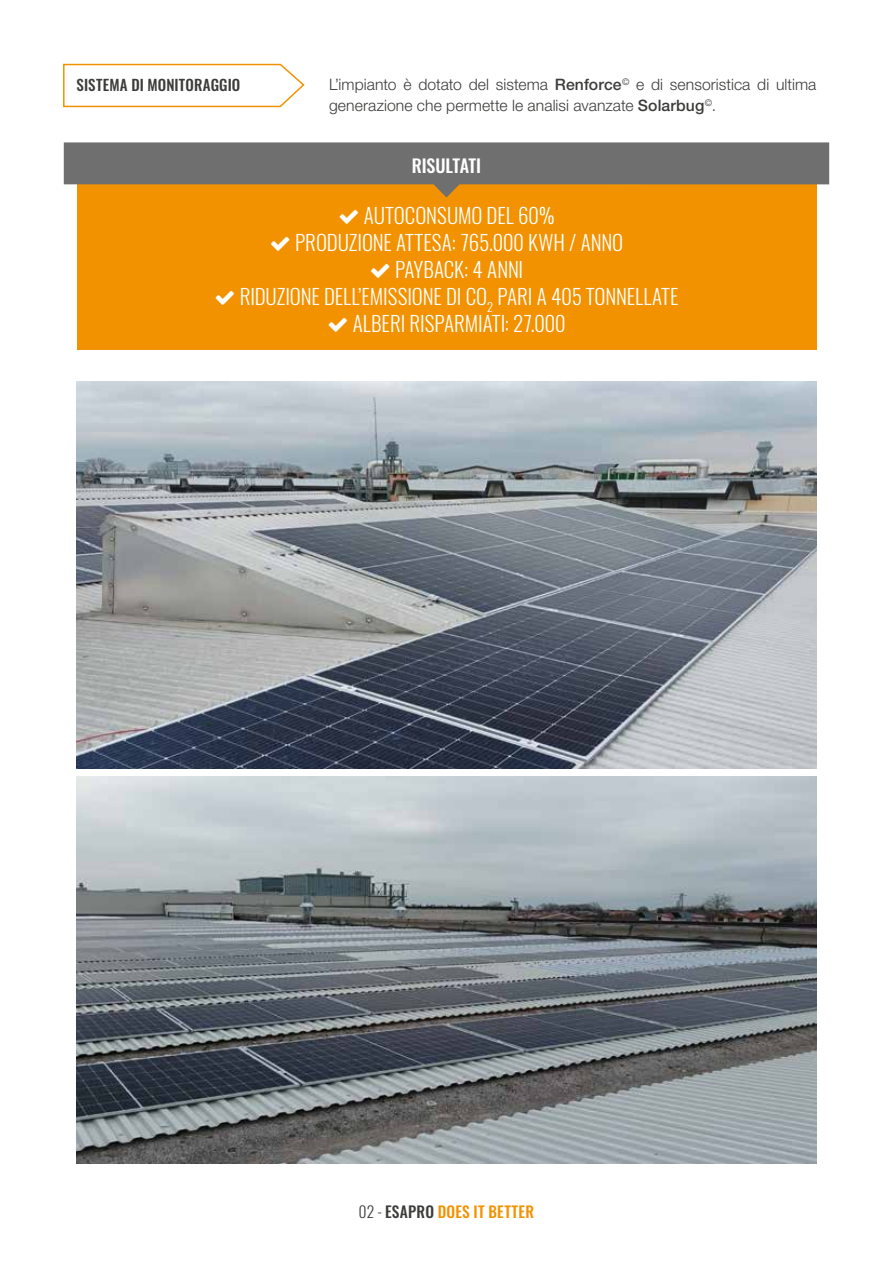
<style>
.page{position:relative;width:893px;height:1263px;background:#fff}
.page>*{position:absolute;margin:0;border:0;box-sizing:border-box;transform-origin:0 0}
.t1{font:300 21px/27px "Oswald";letter-spacing:-.005em;color:#fff;text-align:center}
.t2{font:500 18px "Oswald";letter-spacing:-.01em;color:#fff}
.t3{font:300 15.75px/21px "Helvetica Neue LT Pro";letter-spacing:.005em;color:#3c3c3b}
.t4{font:500 15.45px "Oswald";letter-spacing:.015em;color:#f39200}
.t5{font:500 15px "Oswald";letter-spacing:.005em;color:#3c3c3b}
.s1{font-weight:500}
.s2{font-weight:300;color:#3c3c3b}
.s3{color:#3c3c3b}
</style>
<div class="page">
<div style="left:77px;top:183px;width:739px;height:167px;background:#f39200"></div>
<svg style="left:64px;top:142px;width:765px;height:56px"></svg>
<img style="left:77px;top:776px;width:739px;height:387px">
<img style="left:77px;top:382px;width:739px;height:386px">
<svg style="left:63px;top:63px;width:242px;height:45px"></svg>
<p class="t5" style="left:77px;top:77px;width:165px">SISTEMA DI MONITORAGGIO</p>
<p class="t3" style="left:329px;top:73px;width:489px">L’impianto è dotato del sistema <span class="s1">Renforce</span><sup>©</sup> e di sensoristica di ultima generazione che permette le analisi avanzate <span class="s1">Solarbug</span><sup>©</sup>.</p>
<p class="t2" style="left:412px;top:156px;width:71px">RISULTATI</p>
<p class="t1" style="left:240px;top:202px;width:440px">AUTOCONSUMO DEL 60%<br>PRODUZIONE ATTESA: 765.000 KWH / ANNO<br>PAYBACK: 4 ANNI<br>RIDUZIONE DELL’EMISSIONE DI CO<sub>2</sub> PARI A 405 TONNELLATE<br>ALBERI RISPARMIATI: 27.000</p>
<p class="t4" style="left:359px;top:1203px;width:177px"><span class="s2">02 -</span> <span class="s3">ESAPRO</span> DOES IT BETTER</p>
</div>
